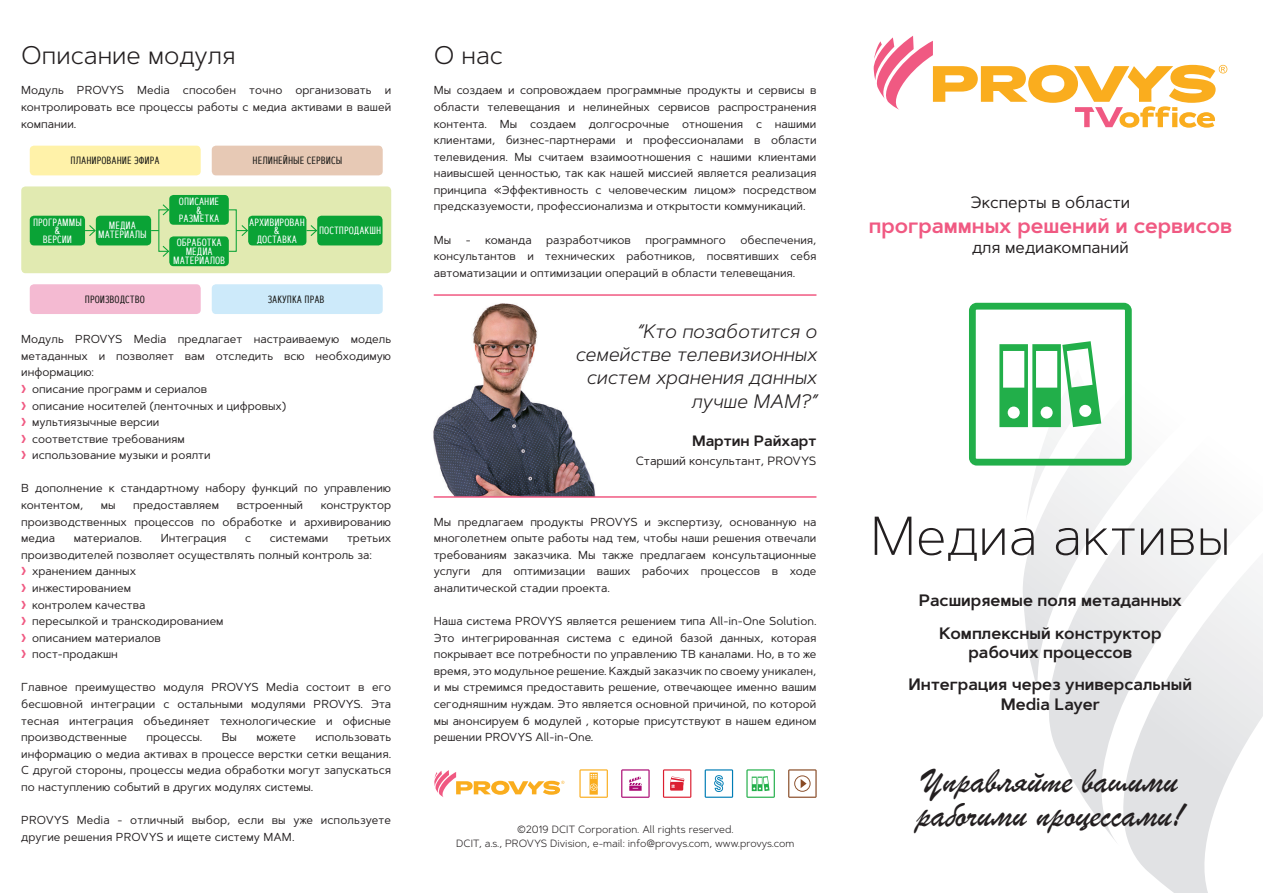
<style>
.page{position:relative;width:1263px;height:893px;background:#fff}
.page>*{position:absolute;margin:0;border:0;box-sizing:border-box;transform-origin:0 0}
.t1{font:200 54.6px "Artegra Sans";color:#231f20}
.t2{font:36px/34.2px "Brush Script";color:#231f20}
.t3{font:300 25.5px "Artegra Sans";color:#231f20}
.t4{font:600 21px "Artegra Sans";color:#f05982}
.t5{font:italic 300 19.5px/23.4px "Artegra Sans";color:#231f20;text-align:right}
.t6{font:600 16.5px/19.5px "Artegra Sans";color:#231f20;text-align:center}
.t7{font:16.5px "Artegra Sans";color:#231f20}
.t8{font:600 15px "Artegra Sans";color:#231f20}
.t9{font:12px "Artegra Sans";color:#231f20}
.t10{font:11.55px/16.6px "Artegra Sans";color:#231f20;text-align:justify}
.t11{font:10.5px/8.2px "Artegra Sans Condensed";color:#fff;text-align:center}
.t12{font:300 10.5px "Artegra Sans";color:#231f20}
.t13{font:10.5px "Artegra Sans Condensed";color:#1a1a18}
.s1{font-weight:700;color:#f05982}
</style>
<div class="page">
<svg style="left:1023px;top:466px;width:240px;height:427px"></svg>
<svg style="left:873px;top:36px;width:354px;height:92px"></svg>
<svg style="left:969px;top:303px;width:163px;height:163px"></svg>
<img style="left:433px;top:303px;width:163px;height:194px">
<hr style="left:434px;top:294px;width:382px;height:2px;background:#f05982">
<hr style="left:434px;top:496px;width:382px;height:2px;background:#f05982">
<svg style="left:434px;top:770px;width:130px;height:27px"></svg>
<svg style="left:579px;top:769px;width:29px;height:29px"></svg>
<svg style="left:705px;top:769px;width:28px;height:29px"></svg>
<svg style="left:621px;top:769px;width:29px;height:29px"></svg>
<svg style="left:746px;top:769px;width:29px;height:29px"></svg>
<svg style="left:663px;top:769px;width:28px;height:29px"></svg>
<svg style="left:788px;top:769px;width:29px;height:29px"></svg>
<div style="left:21px;top:186px;width:370px;height:87px;background:#e1eab1;border-radius:4px"></div>
<div style="left:248px;top:216px;width:58px;height:29px;background:#0aa336;border-radius:4px"></div>
<div style="left:30px;top:216px;width:55px;height:29px;background:#0aa336;border-radius:4px"></div>
<div style="left:317px;top:216px;width:65px;height:29px;background:#0aa336;border-radius:4px"></div>
<div style="left:96px;top:216px;width:55px;height:29px;background:#0aa336;border-radius:4px"></div>
<div style="left:169px;top:195px;width:60px;height:30px;background:#0aa336;border-radius:4px"></div>
<div style="left:169px;top:236px;width:60px;height:30px;background:#0aa336;border-radius:4px"></div>
<div style="left:30px;top:146px;width:171px;height:29px;background:#fff2a9;border-radius:4px"></div>
<div style="left:30px;top:284px;width:171px;height:30px;background:#f4bad2;border-radius:4px"></div>
<div style="left:212px;top:146px;width:171px;height:29px;background:#e7c9b5;border-radius:4px"></div>
<div style="left:212px;top:284px;width:171px;height:30px;background:#cdeafa;border-radius:4px"></div>
<div style="left:228px;top:209px;width:9px;height:43px;border:1px solid #0aa336"></div>
<svg style="left:236px;top:224px;width:13px;height:13px"></svg>
<svg style="left:161px;top:203px;width:9px;height:13px"></svg>
<svg style="left:161px;top:245px;width:9px;height:13px"></svg>
<svg style="left:85px;top:224px;width:11px;height:13px"></svg>
<svg style="left:306px;top:224px;width:12px;height:13px"></svg>
<h1 class="t3" style="left:21px;top:37px;width:216px">Описание модуля</h1>
<p class="t10" style="left:21px;top:82px;width:371px">Модуль PROVYS Media способен точно организовать и контролировать все процессы работы с медиа активами в вашей компании.</p>
<p class="t13" style="left:71px;top:153px;width:91px">ПЛАНИРОВАНИЕ ЭФИРА</p>
<p class="t13" style="left:252px;top:153px;width:91px">НЕЛИНЕЙНЫЕ СЕРВИСЫ</p>
<p class="t11" style="left:179px;top:197px;width:42px">ОПИСАНИЕ &amp;<br>РАЗМЕТКА</p>
<p class="t11" style="left:173px;top:238px;width:54px;line-height:9px">ОБРАБОТКА<br>МЕДИА<br>МАТЕРИАЛОВ</p>
<p class="t11" style="left:33px;top:218px;width:50px">ПРОГРАММЫ &amp;<br>ВЕРСИИ</p>
<p class="t11" style="left:319px;top:226px;width:64px">ПОСТПРОДАКШН</p>
<p class="t11" style="left:249px;top:218px;width:57px">АРХИВИРОВАН &amp;<br>ДОСТАВКА</p>
<p class="t11" style="left:98px;top:220px;width:50px;line-height:9px">МЕДИА<br>МАТЕРИАЛЫ</p>
<p class="t13" style="left:85px;top:292px;width:61px">ПРОИЗВОДСТВО</p>
<p class="t13" style="left:268px;top:292px;width:58px">ЗАКУПКА ПРАВ</p>
<h1 class="t3" style="left:434px;top:37px;width:71px">О нас</h1>
<p class="t10" style="left:434px;top:82px;width:384px">Мы создаем и сопровождаем программные продукты и сервисы в области телевещания и нелинейных сервисов распространения контента. Мы создаем долгосрочные отношения с нашими клиентами, бизнес-партнерами и профессионалами в области телевидения. Мы считаем взаимоотношения с нашими клиентами наивысшей ценностью, так как нашей миссией является реализация принципа «Эффективность с человеческим лицом» посредством предсказуемости, профессионализма и открытости коммуникаций.</p>
<p class="t10" style="left:434px;top:231px;width:19px">Мы</p>
<p class="t10" style="left:466px;top:231px;width:68px">- команда</p>
<p class="t10" style="left:546px;top:231px;width:86px">разработчиков</p>
<p class="t10" style="left:645px;top:231px;width:82px">программного</p>
<p class="t10" style="left:434px;top:231px;width:384px;text-indent:307px">обеспечения, консультантов и технических работников, посвятивших себя автоматизации и оптимизации операций в области телевещания.</p>
<h1 class="t5" style="left:575px;top:319px;width:243px">“Кто позаботится о семействе телевизионных систем хранения данных лучше МАМ?”</h1>
<h1 class="t8" style="left:692px;top:430px;width:126px">Мартин Райхарт</h1>
<h1 class="t9" style="left:636px;top:452px;width:182px">Старший консультант, PROVYS</h1>
<p class="t10" style="left:21px;top:331px;width:371px">Модуль PROVYS Media предлагает настраиваемую модель метаданных и позволяет вам отследить всю необходимую информацию:</p>
<p class="t10" style="left:21px;top:380px;width:187px"><span class="s1">〉</span> описание программ и сериалов</p>
<p class="t10" style="left:21px;top:397px;width:267px"><span class="s1">〉</span> описание носителей (ленточных и цифровых)</p>
<p class="t10" style="left:21px;top:413px;width:140px"><span class="s1">〉</span> мультиязычные версии</p>
<p class="t10" style="left:21px;top:430px;width:165px"><span class="s1">〉</span> соответствие требованиям</p>
<p class="t10" style="left:21px;top:447px;width:191px"><span class="s1">〉</span> использование музыки и роялти</p>
<p class="t10" style="left:21px;top:480px;width:371px">В дополнение к стандартному набору функций по управлению контентом,</p>
<p class="t10" style="left:101px;top:496px;width:16px">мы</p>
<p class="t10" style="left:133px;top:496px;width:87px">предоставляем</p>
<p class="t10" style="left:237px;top:496px;width:68px">встроенный</p>
<p class="t10" style="left:21px;top:496px;width:371px;text-indent:299px">конструктор производственных процессов по обработке и архивированию медиа</p>
<p class="t10" style="left:434px;top:513px;width:384px">Мы предлагаем продукты PROVYS и экспертизу, основанную на многолетнем опыте работы над тем, чтобы наши решения отвечали требованиям заказчика. Мы также предлагаем консультационные услуги для оптимизации ваших рабочих процессов в ходе аналитической стадии проекта.</p>
<p class="t10" style="left:434px;top:612px;width:384px">Наша система PROVYS является решением типа All-in-One Solution.<br>Это интегрированная система с единой базой данных, которая покрывает все потребности по управлению ТВ каналами. Но, в то же время, это модульное решение. Каждый заказчик по своему уникален, и мы стремимся предоставить решение, отвечающее именно вашим сегодняшним нуждам. Это является основной причиной, по которой мы анонсируем 6 модулей , которые присутствуют в нашем едином решении PROVYS All-in-One.</p>
<p class="t10" style="left:74px;top:530px;width:70px">материалов.</p>
<p class="t10" style="left:161px;top:530px;width:67px">Интеграция</p>
<p class="t10" style="left:245px;top:530px;width:8px">с</p>
<p class="t10" style="left:270px;top:530px;width:60px">системами</p>
<p class="t10" style="left:21px;top:530px;width:371px;text-indent:326px">третьих производителей позволяет осуществлять полный контроль за:</p>
<p class="t10" style="left:21px;top:563px;width:116px"><span class="s1">〉</span> хранением данных</p>
<p class="t10" style="left:21px;top:579px;width:111px"><span class="s1">〉</span> инжестированием</p>
<p class="t10" style="left:21px;top:596px;width:126px"><span class="s1">〉</span> контролем качества</p>
<p class="t10" style="left:21px;top:612px;width:204px"><span class="s1">〉</span> пересылкой и транскодированием</p>
<p class="t10" style="left:21px;top:629px;width:141px"><span class="s1">〉</span> описанием материалов</p>
<p class="t10" style="left:21px;top:646px;width:98px"><span class="s1">〉</span> пост-продакшн</p>
<p class="t10" style="left:21px;top:679px;width:371px">Главное преимущество модуля PROVYS Media состоит в его бесшовной интеграции с остальными модулями PROVYS. Эта тесная интеграция объединяет технологические и офисные производственные</p>
<p class="t10" style="left:146px;top:729px;width:58px">процессы.</p>
<p class="t10" style="left:222px;top:729px;width:17px">Вы</p>
<p class="t10" style="left:256px;top:729px;width:41px">можете</p>
<p class="t10" style="left:21px;top:729px;width:371px;text-indent:294px">использовать информацию о медиа активах в процессе верстки сетки вещания.<br>С другой стороны, процессы медиа обработки могут запускаться по наступлению событий в других модулях системы.</p>
<p class="t10" style="left:21px;top:811px;width:371px">PROVYS Media - отличный выбор, если вы уже используете другие решения PROVYS и ищете систему МАМ.</p>
<p class="t12" style="left:517px;top:823px;width:218px">©2019 DCIT Corporation. All rights reserved.</p>
<p class="t12" style="left:456px;top:836px;width:340px">DCIT, a.s., PROVYS Division, e-mail: info@provys.com, www.provys.com</p>
<p class="t7" style="left:970px;top:191px;width:161px">Эксперты в области</p>
<p class="t4" style="left:869px;top:211px;width:365px">программных решений и сервисов</p>
<p class="t7" style="left:972px;top:236px;width:158px">для медиакомпаний</p>
<p class="t1" style="left:870px;top:499px;width:362px">Медиа активы</p>
<p class="t6" style="left:919px;top:591px;width:265px">Расширяемые поля метаданных</p>
<p class="t6" style="left:939px;top:623px;width:224px">Комплексный конструктор рабочих процессов</p>
<p class="t6" style="left:908px;top:675px;width:285px">Интеграция через универсальный<br>Media Layer</p>
<p class="t2" style="left:916px;top:764px;width:269px">Управляйте вашими рабочими процессами!</p>
</div>
